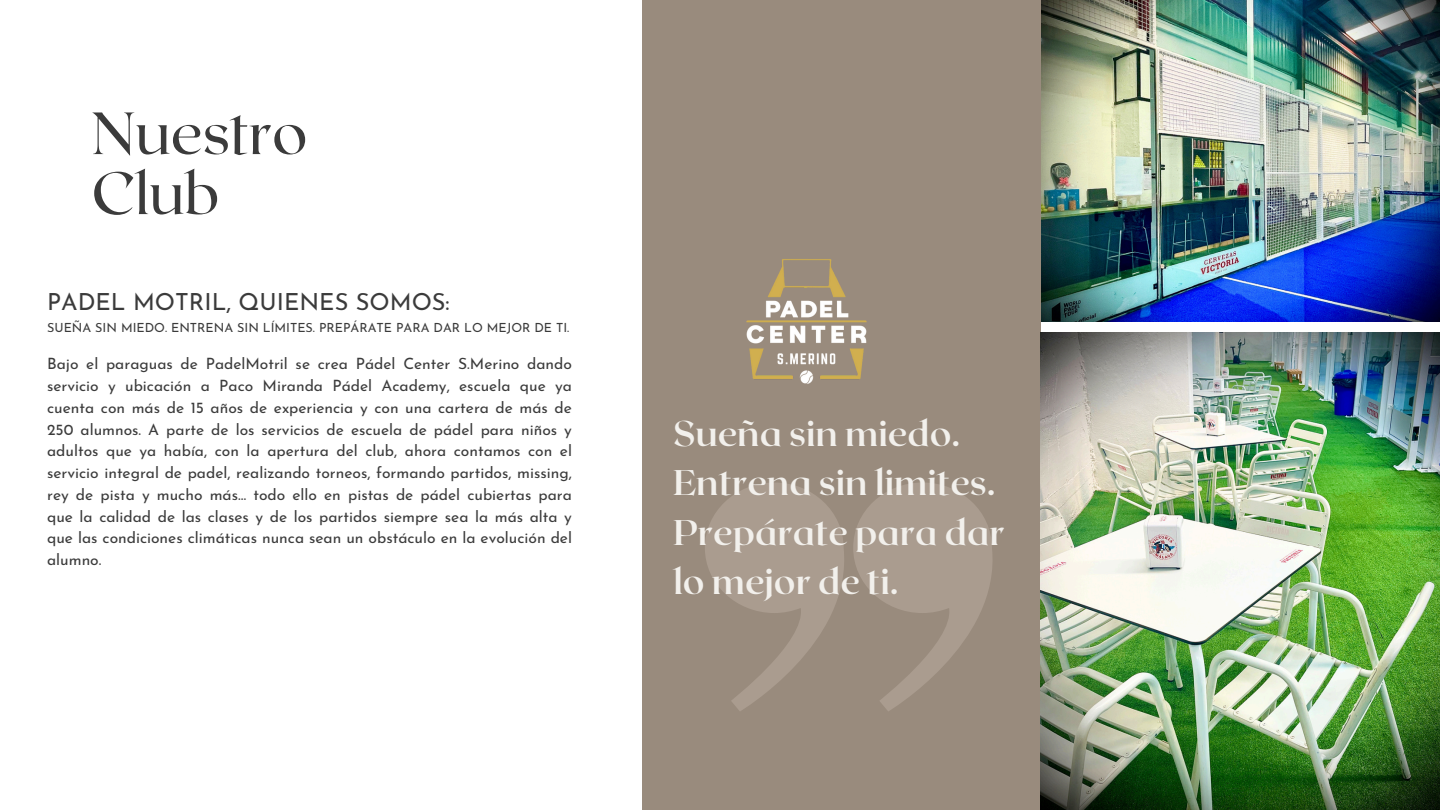
<style>
.page{position:relative;width:1440px;height:810px;background:#fff}
.page>*{position:absolute;margin:0;border:0;box-sizing:border-box;transform-origin:0 0}
.t1{font:59.4px/60px "Roxborough CF";color:#3b3b3b}
.t2{font:700 35.6px/49.5px "Roxborough CF";color:#f2f0ec}
.t3{font:23.6px "Josefin Sans";color:#3b3b3b}
.t4{font:15.6px/21.8px "Josefin Sans";color:#3b3b3b;text-align:justify}
.t5{font:12.6px "Josefin Sans";color:#3b3b3b}
</style>
<div class="page">
<img style="left:1041px;top:0;width:399px;height:322px">
<div style="left:642px;top:0;width:399px;height:810px;background:#998b7d"></div>
<img style="left:1041px;top:332px;width:399px;height:478px">
<svg style="left:705px;top:483px;width:287px;height:228px"></svg>
<img style="left:746px;top:259px;width:121px;height:125px">
<h2 class="t1" style="left:92px;top:100px;width:217px">Nuestro<br>Club</h2>
<p class="t3" style="left:47px;top:292px;width:404px">PADEL MOTRIL, QUIENES SOMOS:</p>
<p class="t5" style="left:47px;top:322px;width:524px">SUEÑA SIN MIEDO. ENTRENA SIN LÍMITES. PREPÁRATE PARA DAR LO MEJOR DE TI.</p>
<h3 class="t4" style="left:47px;top:355px;width:526px">Bajo el paraguas de PadelMotril se crea Pádel Center S.Merino dando servicio y ubicación a Paco Miranda Pádel Academy, escuela que ya cuenta con más de 15 años de experiencia y con una cartera de más de 250 alumnos. A parte de los servicios de escuela de pádel para niños y adultos que ya había, con la apertura del club, ahora contamos con el servicio integral de padel, realizando torneos, formando partidos, missing, rey de pista y mucho más… todo ello en pistas de pádel cubiertas para que la calidad de las clases y de los partidos siempre sea la más alta y que las condiciones climáticas nunca sean un obstáculo en la evolución del alumno.</h3>
<p class="t2" style="left:673px;top:407px;width:333px">Sueña sin miedo.<br>Entrena sin limites.<br>Prepárate para dar lo mejor de ti.</p>
</div>
